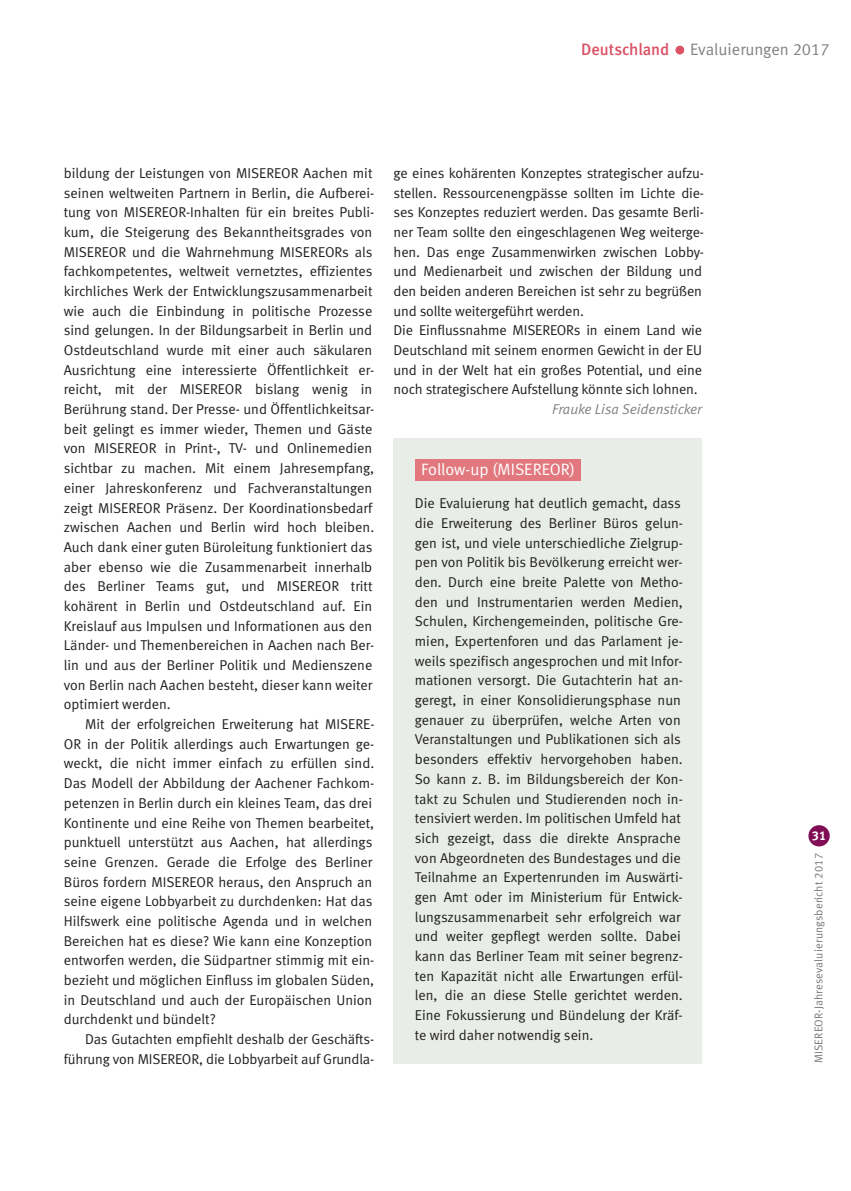
<style>
.page{position:relative;width:851px;height:1191px;background:#fff}
.page>*{position:absolute;margin:0;border:0;box-sizing:border-box;transform-origin:0 0}
.t1{font:16.5px "Meta Normal LF";color:#fff}
.t2{font:16.5px "Meta Normal LF";color:#808285}
.t3{font:16.5px "Meta Medium LF";color:#da5367}
.t4{font:14.25px/19.6px "Meta Normal LF";color:#231f20}
.t5{font:italic 14.25px "Meta Normal LF";color:#808285}
.t6{font:12.75px "Meta Bold LF";color:#fff}
.t7{font:11.25px "Meta Normal LF";letter-spacing:.015em;color:#76787b}
</style>
<div class="page">
<div style="left:808px;top:825px;width:21px;height:21px;background:#810e54;border-radius:50%"></div>
<div style="left:675px;top:46px;width:9px;height:8px;background:#da5367;border-radius:50%"></div>
<div style="left:393px;top:438px;width:309px;height:625px;background:#e8ede8"></div>
<div style="left:415px;top:459px;width:165px;height:21px;background:#e2777e"></div>
<p class="t3" style="left:581px;top:43px;width:90px">Deutschland</p>
<p class="t2" style="left:690px;top:43px;width:141px">Evaluierungen 2017</p>
<p class="t4" style="left:64px;top:164px;width:312px">bildung der Leistungen von MISEREOR Aachen mit seinen weltweiten Partnern in Berlin, die Aufberei&shy;tung von MISEREOR-Inhalten für ein breites Publi&shy;kum, die Steigerung des Bekanntheitsgrades von MISEREOR und die Wahrnehmung MISEREORs als fachkompetentes, weltweit vernetztes, effizientes kirchliches Werk der Entwicklungszusammenarbeit wie auch die Einbindung in politische Prozesse sind gelungen. In der Bildungsarbeit in Berlin und Ostdeutschland wurde mit einer auch säkularen Ausrichtung eine interessierte Öffentlichkeit er&shy;reicht, mit der MISEREOR bislang wenig in Berührung stand. Der Presse- und Öffentlichkeitsar&shy;beit gelingt es immer wieder, Themen und Gäste von MISEREOR in Print-, TV- und Onlinemedien sichtbar zu machen. Mit einem Jahresempfang, einer Jahreskonferenz und Fachveranstaltungen zeigt MISEREOR Präsenz. Der Koordinationsbedarf zwischen Aachen und Berlin wird hoch bleiben.<br>Auch dank einer guten Büroleitung funktioniert das aber ebenso wie die Zusammenarbeit innerhalb des Berliner Teams gut, und MISEREOR tritt kohärent in Berlin und Ostdeutschland auf. Ein Kreislauf aus Impulsen und Informationen aus den Länder- und Themenbereichen in Aachen nach Ber&shy;lin und aus der Berliner Politik und Medienszene von Berlin nach Aachen besteht, dieser kann weiter optimiert werden.</p>
<p class="t4" style="left:64px;top:715px;width:312px;text-indent:21px">Mit der erfolgreichen Erweiterung hat MISERE-OR in der Politik allerdings auch Erwartungen ge&shy;weckt, die nicht immer einfach zu erfüllen sind.<br>Das Modell der Abbildung der Aachener Fachkom&shy;petenzen in Berlin durch ein kleines Team, das drei Kontinente und eine Reihe von Themen bearbeitet, punktuell unterstützt aus Aachen, hat allerdings seine Grenzen. Gerade die Erfolge des Berliner Büros fordern MISEREOR heraus, den Anspruch an seine eigene Lobbyarbeit zu durchdenken: Hat das Hilfswerk eine politische Agenda und in welchen Bereichen hat es diese? Wie kann eine Konzeption entworfen werden, die Südpartner stimmig mit ein&shy;bezieht und möglichen Einfluss im globalen Süden, in Deutschland und auch der Europäischen Union durchdenkt und bündelt?</p>
<p class="t4" style="left:64px;top:1030px;width:312px;text-align:right">Das Gutachten empfiehlt deshalb der Geschäfts&shy;führung von MISEREOR, die Lobbyarbeit auf Grundla-</p>
<p class="t4" style="left:393px;top:164px;width:312px">ge eines kohärenten Konzeptes strategischer aufzu&shy;stellen. Ressourcenengpässe sollten im Lichte die&shy;ses Konzeptes reduziert werden. Das gesamte Berli&shy;ner Team sollte den eingeschlagenen Weg weiterge&shy;hen. Das enge Zusammenwirken zwischen Lobby&shy;und Medienarbeit und zwischen der Bildung und den beiden anderen Bereichen ist sehr zu begrüßen und sollte weitergeführt werden.<br>Die Einflussnahme MISEREORs in einem Land wie Deutschland mit seinem enormen Gewicht in der EU und in der Welt hat ein großes Potential, und eine noch strategischere Aufstellung könnte sich lohnen.</p>
<p class="t5" style="left:552px;top:404px;width:152px">Frauke Lisa Seidensticker</p>
<p class="t1" style="left:421px;top:464px;width:155px">Follow-up (MISEREOR)</p>
<p class="t4" style="left:415px;top:495px;width:269px">Die Evaluierung hat deutlich gemacht, dass die Erweiterung des Berliner Büros gelun&shy;gen ist, und viele unterschiedliche Zielgrup&shy;pen von Politik bis Bevölkerung erreicht wer&shy;den. Durch eine breite Palette von Metho&shy;den und Instrumentarien werden Medien, Schulen, Kirchengemeinden, politische Gre&shy;mien, Expertenforen und das Parlament je&shy;weils spezifisch angesprochen und mit Infor&shy;mationen versorgt. Die Gutachterin hat an&shy;geregt, in einer Konsolidierungsphase nun genauer zu überprüfen, welche Arten von Veranstaltungen und Publikationen sich als besonders effektiv hervorgehoben haben.<br>So kann z. B. im Bildungsbereich der Kon&shy;takt zu Schulen und Studierenden noch in&shy;tensiviert werden. Im politischen Umfeld hat sich gezeigt, dass die direkte Ansprache von Abgeordneten des Bundestages und die Teilnahme an Expertenrunden im Auswärti&shy;gen Amt oder im Ministerium für Entwick&shy;lungszusammenarbeit sehr erfolgreich war und weiter gepflegt werden sollte. Dabei kann das Berliner Team mit seiner begrenz&shy;ten Kapazität nicht alle Erwartungen erfül&shy;len, die an diese Stelle gerichtet werden.<br>Eine Fokussierung und Bündelung der Kräf&shy;te wird daher notwendig sein.</p>
<p class="t6" style="left:811px;top:831px;width:16px">31</p>
<p class="t7" style="left:814px;top:1063px;width:212px;rotate:-90deg">MISEREOR-Jahresevaluierungsbericht 2017</p>
</div>
